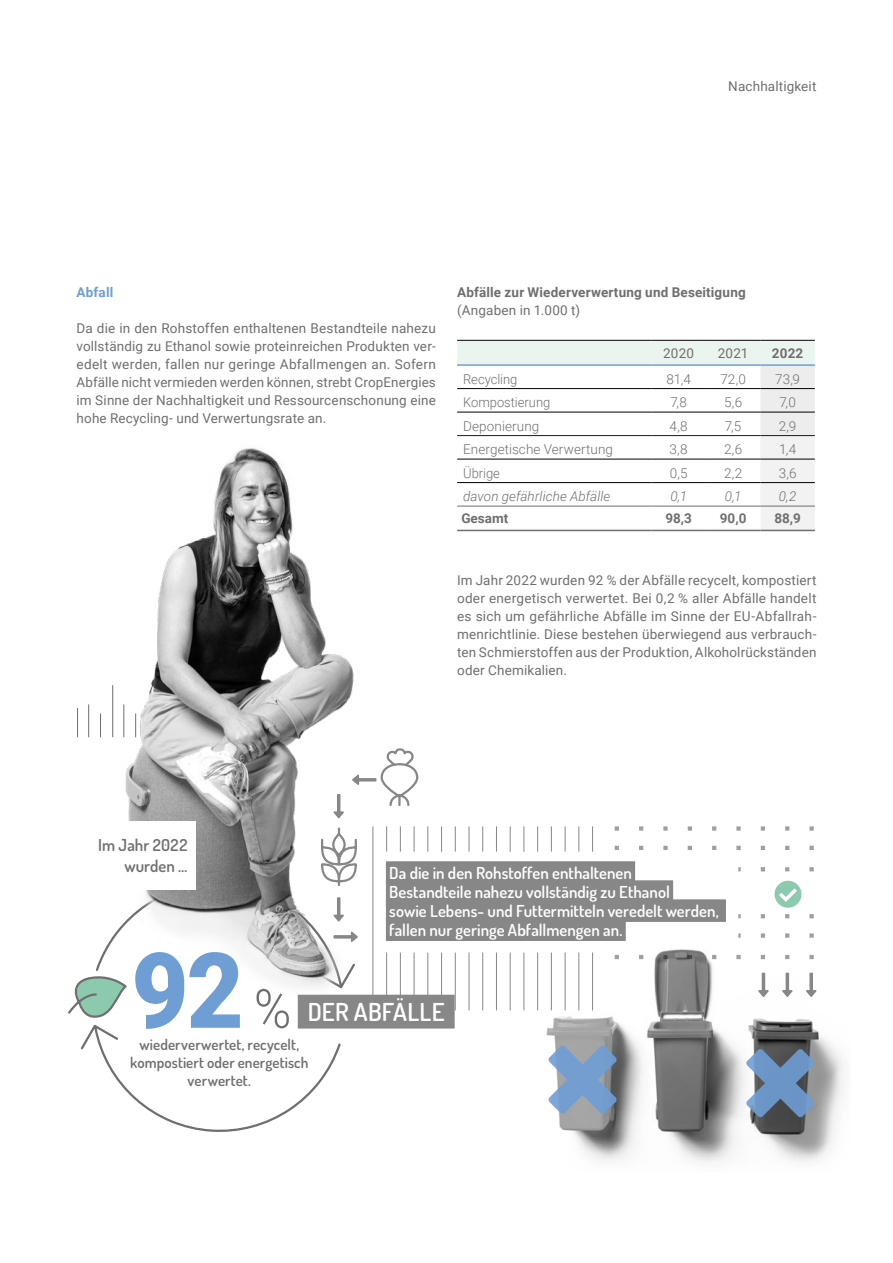
<style>
.page{position:relative;width:893px;height:1263px;background:#fff}
.page>*{position:absolute;margin:0;border:0;box-sizing:border-box;transform-origin:0 0}
.t1{font:900 105px "Roboto";color:#6f9ed4;scale:.94 1}
.t2{font:600 24.75px "Dosis";letter-spacing:.015em;color:#fff}
.t3{font:600 16.5px/19px "Dosis";color:#fff}
.t4{font:600 16.5px/21px "Dosis";letter-spacing:.005em;color:#706f6f;text-align:right}
.t5{font:600 15px/18px "Dosis";letter-spacing:.005em;color:#706f6f;text-align:center}
.t6{font:13.5px/18px "Roboto";letter-spacing:.01em;color:#706f6f;text-align:justify}
.t7{font:300 13.5px "Roboto";letter-spacing:.005em;color:#706f6f}
.t8{font:700 13.5px "Roboto";letter-spacing:.01em;color:#706f6f}
.t9{font:italic 300 13.5px "Roboto";letter-spacing:.005em;color:#706f6f}
.t10{font:300 13.5px "Roboto";letter-spacing:.005em;color:#706f6f;scale:.96 1}
.t11{font:700 13.5px "Roboto";letter-spacing:.01em;color:#6f9ed4}
.s1{font-weight:300;font-size:54px;color:#706f6f}
</style>
<div class="page">
<svg style="left:457px;top:341px;width:358px;height:189px"></svg>
<hr style="left:457px;top:388px;width:194px;height:1px;background:#000">
<hr style="left:651px;top:388px;width:55px;height:1px;background:#000">
<hr style="left:706px;top:388px;width:54px;height:1px;background:#000">
<hr style="left:760px;top:388px;width:55px;height:1px;background:#000">
<hr style="left:457px;top:459px;width:194px;height:1px;background:#000">
<hr style="left:651px;top:459px;width:55px;height:1px;background:#000">
<hr style="left:706px;top:459px;width:54px;height:1px;background:#000">
<hr style="left:760px;top:459px;width:55px;height:1px;background:#000">
<hr style="left:457px;top:482px;width:194px;height:1px;background:#000">
<hr style="left:651px;top:482px;width:55px;height:1px;background:#000">
<hr style="left:706px;top:482px;width:54px;height:1px;background:#000">
<hr style="left:760px;top:482px;width:55px;height:1px;background:#000">
<hr style="left:457px;top:340px;width:194px;height:1px;background:#000">
<hr style="left:651px;top:340px;width:55px;height:1px;background:#000">
<hr style="left:706px;top:340px;width:54px;height:1px;background:#000">
<hr style="left:760px;top:340px;width:55px;height:1px;background:#000">
<hr style="left:457px;top:412px;width:194px;height:1px;background:#000">
<hr style="left:651px;top:412px;width:55px;height:1px;background:#000">
<hr style="left:706px;top:412px;width:54px;height:1px;background:#000">
<hr style="left:760px;top:412px;width:55px;height:1px;background:#000">
<hr style="left:457px;top:435px;width:194px;height:1px;background:#1d1719">
<hr style="left:651px;top:435px;width:55px;height:1px;background:#1d1719">
<hr style="left:706px;top:435px;width:54px;height:1px;background:#1d1719">
<hr style="left:760px;top:435px;width:55px;height:1px;background:#1d1719">
<hr style="left:457px;top:364px;width:194px;height:2px;background:#6f9ed4">
<hr style="left:651px;top:364px;width:55px;height:2px;background:#6f9ed4">
<hr style="left:706px;top:364px;width:54px;height:2px;background:#6f9ed4">
<hr style="left:760px;top:364px;width:55px;height:2px;background:#6f9ed4">
<hr style="left:457px;top:506px;width:194px;height:1px;background:#706f6f">
<hr style="left:651px;top:506px;width:55px;height:1px;background:#706f6f">
<hr style="left:706px;top:506px;width:54px;height:1px;background:#706f6f">
<hr style="left:760px;top:506px;width:55px;height:1px;background:#706f6f">
<hr style="left:457px;top:530px;width:194px;height:1px;background:#706f6f">
<hr style="left:651px;top:530px;width:55px;height:1px;background:#706f6f">
<hr style="left:706px;top:530px;width:54px;height:1px;background:#706f6f">
<hr style="left:760px;top:530px;width:55px;height:1px;background:#706f6f">
<svg style="left:809px;top:914px;width:5px;height:4px"></svg>
<svg style="left:785px;top:914px;width:4px;height:4px"></svg>
<svg style="left:761px;top:914px;width:4px;height:4px"></svg>
<svg style="left:738px;top:914px;width:3px;height:4px"></svg>
<svg style="left:809px;top:826px;width:5px;height:5px"></svg>
<svg style="left:785px;top:826px;width:4px;height:5px"></svg>
<svg style="left:761px;top:826px;width:4px;height:5px"></svg>
<svg style="left:736px;top:826px;width:5px;height:5px"></svg>
<svg style="left:712px;top:826px;width:4px;height:5px"></svg>
<svg style="left:688px;top:826px;width:4px;height:5px"></svg>
<svg style="left:663px;top:826px;width:5px;height:5px"></svg>
<svg style="left:639px;top:826px;width:4px;height:5px"></svg>
<svg style="left:615px;top:826px;width:4px;height:5px"></svg>
<svg style="left:809px;top:846px;width:5px;height:4px"></svg>
<svg style="left:785px;top:846px;width:4px;height:4px"></svg>
<svg style="left:761px;top:846px;width:4px;height:4px"></svg>
<svg style="left:736px;top:846px;width:5px;height:4px"></svg>
<svg style="left:712px;top:846px;width:4px;height:4px"></svg>
<svg style="left:688px;top:846px;width:4px;height:4px"></svg>
<svg style="left:663px;top:846px;width:5px;height:4px"></svg>
<svg style="left:639px;top:846px;width:4px;height:4px"></svg>
<svg style="left:615px;top:846px;width:4px;height:4px"></svg>
<svg style="left:809px;top:867px;width:5px;height:4px"></svg>
<svg style="left:785px;top:867px;width:4px;height:4px"></svg>
<svg style="left:761px;top:867px;width:4px;height:4px"></svg>
<svg style="left:738px;top:867px;width:3px;height:4px"></svg>
<hr style="left:565px;top:826px;width:1px;height:184px;background:#878787">
<hr style="left:592px;top:826px;width:1px;height:184px;background:#878787">
<hr style="left:551px;top:826px;width:1px;height:184px;background:#878787">
<hr style="left:578px;top:826px;width:1px;height:184px;background:#878787">
<hr style="left:537px;top:826px;width:1px;height:184px;background:#878787">
<hr style="left:524px;top:826px;width:1px;height:184px;background:#878787">
<hr style="left:482px;top:826px;width:1px;height:184px;background:#878787">
<hr style="left:510px;top:826px;width:1px;height:184px;background:#878787">
<hr style="left:469px;top:826px;width:1px;height:184px;background:#878787">
<hr style="left:496px;top:826px;width:1px;height:184px;background:#878787">
<hr style="left:455px;top:826px;width:1px;height:184px;background:#878787">
<hr style="left:441px;top:826px;width:1px;height:184px;background:#878787">
<hr style="left:400px;top:826px;width:1px;height:184px;background:#878787">
<hr style="left:427px;top:826px;width:1px;height:184px;background:#878787">
<hr style="left:414px;top:826px;width:1px;height:184px;background:#878787">
<svg style="left:68px;top:999px;width:11px;height:15px"></svg>
<svg style="left:79px;top:999px;width:278px;height:133px"></svg>
<img style="left:74px;top:448px;width:325px;height:551px">
<div style="left:377px;top:852px;width:361px;height:100px;background:#fff"></div>
<div style="left:386px;top:861px;width:249px;height:23px;background:#878787"></div>
<div style="left:386px;top:880px;width:287px;height:23px;background:#878787"></div>
<div style="left:386px;top:899px;width:340px;height:23px;background:#878787"></div>
<div style="left:386px;top:918px;width:240px;height:23px;background:#878787"></div>
<div style="left:298px;top:995px;width:157px;height:33px;background:#878787"></div>
<img style="left:537px;top:926px;width:306px;height:237px">
<svg style="left:333px;top:897px;width:11px;height:24px"></svg>
<svg style="left:333px;top:794px;width:11px;height:24px"></svg>
<svg style="left:758px;top:973px;width:59px;height:24px"></svg>
<svg style="left:333px;top:931px;width:25px;height:11px"></svg>
<svg style="left:548px;top:1045px;width:69px;height:69px;background:#89a2c0"></svg>
<svg style="left:746px;top:1049px;width:69px;height:68px;background:#748eac"></svg>
<svg style="left:774px;top:881px;width:27px;height:27px"></svg>
<svg style="left:318px;top:826px;width:42px;height:61px"></svg>
<svg style="left:352px;top:746px;width:67px;height:61px"></svg>
<div style="left:57px;top:821px;width:139px;height:68px;background:#fff"></div>
<p class="t6" style="left:728px;top:76px;width:90px">Nachhaltigkeit</p>
<p class="t11" style="left:77px;top:283px;width:38px">Abfall</p>
<p class="t6" style="left:77px;top:319px;width:361px">Da die in den Rohstoffen enthaltenen Bestandteile nahezu vollständig zu Ethanol sowie proteinreichen Produkten ver&shy;edelt werden, fallen nur geringe Abfallmengen an. Sofern Abfälle nicht vermieden werden können, strebt CropEnergies im Sinne der Nachhaltigkeit und Ressourcenschonung eine hohe Recycling- und Verwertungsrate an.</p>
<p class="t8" style="left:457px;top:283px;width:290px">Abfälle zur Wiederverwertung und Beseitigung</p>
<p class="t6" style="left:457px;top:301px;width:124px">(Angaben in 1.000 t)</p>
<p class="t6" style="left:663px;top:344px;width:32px">2020</p>
<p class="t6" style="left:718px;top:344px;width:32px">2021</p>
<p class="t8" style="left:772px;top:344px;width:33px">2022</p>
<p class="t10" style="left:463px;top:370px;width:58px">Recycling</p>
<p class="t7" style="left:666px;top:370px;width:26px">81,4</p>
<p class="t7" style="left:720px;top:370px;width:27px">72,0</p>
<p class="t7" style="left:775px;top:370px;width:26px">73,9</p>
<p class="t10" style="left:463px;top:393px;width:92px">Kompostierung</p>
<p class="t7" style="left:670px;top:393px;width:18px">7,8</p>
<p class="t7" style="left:724px;top:393px;width:20px">5,6</p>
<p class="t7" style="left:779px;top:393px;width:18px">7,0</p>
<p class="t7" style="left:463px;top:417px;width:78px">Deponierung</p>
<p class="t7" style="left:670px;top:417px;width:20px">4,8</p>
<p class="t7" style="left:725px;top:417px;width:18px">7,5</p>
<p class="t7" style="left:779px;top:417px;width:19px">2,9</p>
<p class="t7" style="left:463px;top:440px;width:151px">Energetische Verwertung</p>
<p class="t7" style="left:670px;top:440px;width:20px">3,8</p>
<p class="t7" style="left:724px;top:440px;width:19px">2,6</p>
<p class="t7" style="left:779px;top:440px;width:19px">1,4</p>
<p class="t10" style="left:463px;top:464px;width:40px">Übrige</p>
<p class="t7" style="left:670px;top:464px;width:19px">0,5</p>
<p class="t7" style="left:724px;top:464px;width:20px">2,2</p>
<p class="t7" style="left:779px;top:464px;width:19px">3,6</p>
<p class="t9" style="left:463px;top:487px;width:149px">davon gefährliche Abfälle</p>
<p class="t9" style="left:670px;top:487px;width:18px">0,1</p>
<p class="t9" style="left:725px;top:487px;width:18px">0,1</p>
<p class="t9" style="left:779px;top:487px;width:19px">0,2</p>
<p class="t8" style="left:461px;top:509px;width:48px">Gesamt</p>
<p class="t8" style="left:665px;top:509px;width:28px">98,3</p>
<p class="t8" style="left:720px;top:509px;width:28px">90,0</p>
<p class="t8" style="left:774px;top:509px;width:28px">88,9</p>
<p class="t6" style="left:457px;top:571px;width:361px">Im Jahr 2022 wurden 92 % der Abfälle recycelt, kompostiert oder energetisch verwertet. Bei 0,2 % aller Abfälle handelt es sich um gefährliche Abfälle im Sinne der EU-Abfallrah&shy;menrichtlinie. Diese bestehen überwiegend aus verbrauch&shy;ten Schmierstoffen aus der Produktion, Alkoholrückständen oder Chemikalien.</p>
<p class="t4" style="left:98px;top:833px;width:91px">Im Jahr 2022 wurden …</p>
<h1 class="t1" style="left:131px;top:917px;width:172px">92 <span class="s1">%</span></h1>
<p class="t3" style="left:389px;top:862px;width:331px">Da die in den Rohstoffen enthaltenen<br>Bestandteile nahezu vollständig zu Ethanol<br>sowie Lebens- und Futtermitteln veredelt werden, fallen nur geringe Abfallmengen an.</p>
<h2 class="t2" style="left:308px;top:994px;width:139px">DER ABFÄLLE</h2>
<p class="t5" style="left:130px;top:1035px;width:180px">wiederverwertet, recycelt, kompostiert oder energetisch verwertet.</p>
</div>
